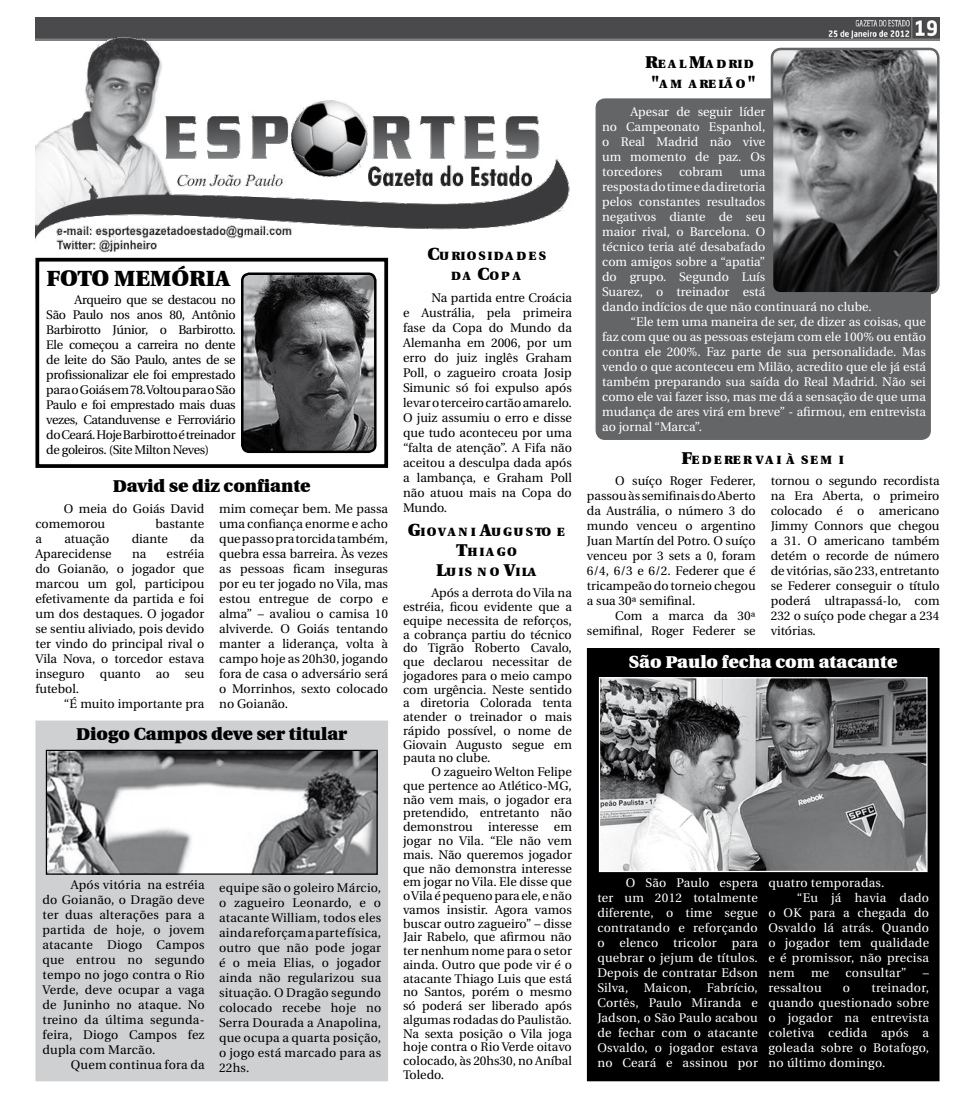
<style>
.page{position:relative;width:975px;height:1099px;background:#fff}
.page>*{position:absolute;margin:0;border:0;box-sizing:border-box;transform-origin:0 0}
.t1{font:900 22.5px "Utopia";color:#000}
.t2{font:900 17.5px "Utopia";color:#000}
.t3{font:900 17.5px "Utopia";color:#fff}
.t4{font:12.5px/15px "Utopia";color:#000;text-align:justify}
.t5{font:12.5px/15px "Utopia";color:#fff;text-align:justify}
.t6{font:12.5px "Utopia";letter-spacing:.02em;color:#fff}
.t7{font:12.5px "Utopia";letter-spacing:.02em;color:#000}
.t8{font:900 12.25px/20px "Utopia";letter-spacing:.16em;color:#000;text-align:center}
.t9{font:900 12.25px/20px "Utopia";letter-spacing:.22em;color:#000;text-align:center}
.t10{font:900 12.25px "Utopia";letter-spacing:.205em;color:#000}
.s1{font-size:17.5px}
</style>
<div class="page">
<div style="left:596px;top:99px;width:334px;height:340px;background:#646567;border-radius:9px"></div>
<img style="left:773px;top:49px;width:165px;height:244px">
<div style="left:770px;top:48px;width:169px;height:246px;border:2px solid #646567;border-radius:9px"></div>
<img style="left:35px;top:18px;width:904px;height:22px">
<div style="left:35px;top:258px;width:353px;height:210px;border:4px solid #000"></div>
<img style="left:243px;top:274px;width:132px;height:178px">
<div style="left:241px;top:272px;width:135px;height:181px;border:2px solid #000;border-radius:7px"></div>
<img style="left:35px;top:35px;width:537px;height:218px">
<div style="left:35px;top:720px;width:353px;height:361px;background:#cfd0d2;border:1px solid #cfd0d2"></div>
<img style="left:48px;top:751px;width:328px;height:121px">
<div style="left:46px;top:749px;width:332px;height:125px;border:1px solid #000"></div>
<div style="left:587px;top:648px;width:351px;height:432px;background:#000"></div>
<div style="left:587px;top:648px;width:352px;height:433px;border:1px solid #000"></div>
<img style="left:601px;top:679px;width:324px;height:191px">
<div style="left:599px;top:677px;width:328px;height:195px;border:1px solid #fff"></div>
<h1 class="t1" style="left:46px;top:265px;width:173px">FOTO MEMÓRIA</h1>
<p class="t4" style="left:46px;top:293px;width:191px;text-indent:28px">Arqueiro que se destacou no São Paulo nos anos 80, Antônio Barbirotto Júnior, o Barbirotto.<br>Ele começou a carreira no dente de leite do São Paulo, antes de se profissionalizar ele foi emprestado para o Goiás em 78. Voltou para o São Paulo e foi emprestado mais duas vezes, Catanduvense e Ferroviário do Ceará. Hoje Barbirotto é treinador de goleiros. (Site Milton Neves)</p>
<h2 class="t2" style="left:113px;top:476px;width:199px">David se diz confiante</h2>
<p class="t4" style="left:35px;top:502px;width:170px;text-indent:28px">O meia do Goiás David comemorou</p>
<p class="t4" style="left:219px;top:502px;width:170px">mim começar bem. Me passa uma confiança enorme e acho que passo pra torcida também, quebra essa barreira. Às vezes as pessoas ficam inseguras por eu ter jogado no Vila, mas estou entregue de corpo e alma” – avaliou o camisa 10 alviverde. O Goiás tentando manter a liderança, volta à campo hoje as 20h30, jogando fora de casa o adversário será o Morrinhos, sexto colocado no Goianão.</p>
<h2 class="t2" style="left:76px;top:724px;width:273px">Diogo Campos deve ser titular</h2>
<p class="t4" style="left:155px;top:517px;width:50px">bastante</p>
<p class="t4" style="left:35px;top:532px;width:8px">a</p>
<p class="t4" style="left:64px;top:532px;width:46px">atuação</p>
<p class="t4" style="left:132px;top:532px;width:38px">diante</p>
<p class="t4" style="left:190px;top:532px;width:16px">da</p>
<p class="t4" style="left:35px;top:547px;width:78px">Aparecidense</p>
<p class="t4" style="left:132px;top:547px;width:16px">na</p>
<p class="t4" style="left:35px;top:547px;width:170px;text-indent:131px">estréia do Goianão, o jogador que marcou um gol, participou efetivamente da partida e foi um dos destaques. O jogador se sentiu aliviado, pois devido ter vindo do principal rival o Vila Nova, o torcedor estava inseguro quanto ao seu futebol.</p>
<p class="t4" style="left:64px;top:697px;width:142px">“É muito importante pra</p>
<p class="t4" style="left:42px;top:877px;width:164px;text-indent:28px">Após vitória na estréia do Goianão, o Dragão deve ter duas alterações para a partida de hoje, o jovem atacante Diogo Campos que entrou no segundo tempo no jogo contra o Rio Verde, deve ocupar a vaga de Juninho no ataque. No treino da última segunda&shy;feira, Diogo Campos fez dupla com Marcão.</p>
<p class="t7" style="left:71px;top:1058px;width:135px">Quem continua fora da</p>
<p class="t4" style="left:219px;top:880px;width:164px">equipe são o goleiro Márcio, o zagueiro Leonardo, e o atacante William, todos eles ainda reforçam a parte física, outro que não pode jogar é o meia Elias, o jogador ainda não regularizou sua situação. O Dragão segundo colocado recebe hoje no Serra Dourada a Anapolina, que ocupa a quarta posição, o jogo está marcado para as 22hs.</p>
<p class="t8" style="left:427px;top:246px;width:120px"><span class="s1">C</span>URIOSIDADES<br>DA <span class="s1">C</span>OP A</p>
<p class="t4" style="left:403px;top:290px;width:170px;text-indent:28px">Na partida entre Croácia e Austrália, pela primeira fase da Copa do Mundo da Alemanha em 2006, por um erro do juiz inglês Graham Poll, o zagueiro croata Josip Simunic só foi expulso após levar o terceiro cartão amarelo.<br>O juiz assumiu o erro e disse que tudo aconteceu por uma “falta de atenção”. A Fifa não aceitou a desculpa dada após a lambança, e Graham Poll não atuou mais na Copa do Mundo.</p>
<p class="t8" style="left:407px;top:522px;width:158px"><span class="s1">G</span>IOVAN I <span class="s1">A</span>UGUSTO E<br><span class="s1">T</span>HIAGO<br><span class="s1">L</span>UIS N O <span class="s1">V</span>ILA</p>
<p class="t4" style="left:403px;top:586px;width:170px;line-height:13.8px;text-indent:28px">Após a derrota do Vila na estréia, ficou evidente que a equipe necessita de reforços, a cobrança partiu do técnico do Tigrão Roberto Cavalo, que declarou necessitar de jogadores para o meio campo com urgência. Neste sentido a diretoria Colorada tenta atender o treinador o mais rápido possível, o nome de Giovain Augusto segue em pauta no clube.</p>
<p class="t4" style="left:403px;top:765px;width:170px;line-height:13.8px;text-indent:28px">O zagueiro Welton Felipe que pertence ao Atlético-MG, não vem mais, o jogador era pretendido, entretanto não demonstrou interesse em jogar no Vila. “Ele não vem mais. Não queremos jogador que não demonstra interesse em jogar no Vila. Ele disse que o Vila é pequeno para ele, e não vamos insistir. Agora vamos buscar outro zagueiro” – disse Jair Rabelo, que afirmou não ter nenhum nome para o setor ainda. Outro que pode vir é o atacante Thiago Luis que está no Santos, porém o mesmo só poderá ser liberado após algumas rodadas do Paulistão.<br>Na sexta posição o Vila joga hoje contra o Rio Verde oitavo colocado, às 20hs30, no Aníbal Toledo.</p>
<p class="t9" style="left:645px;top:54px;width:112px"><span class="s1">R</span>EAL <span class="s1">M</span>ADRID <span class="s1">"</span>AM ARELÃO<span class="s1">"</span></p>
<p class="t5" style="left:602px;top:104px;width:165px;text-indent:28px">Apesar de seguir líder no Campeonato Espanhol, o Real Madrid não vive um momento de paz. Os torcedores</p>
<p class="t5" style="left:679px;top:164px;width:45px">cobram</p>
<p class="t5" style="left:739px;top:164px;width:27px">uma</p>
<p class="t5" style="left:602px;top:179px;width:165px">resposta do time e da diretoria</p>
<p class="t5" style="left:602px;top:194px;width:165px">pelos constantes resultados</p>
<p class="t5" style="left:602px;top:209px;width:165px">negativos diante de seu</p>
<p class="t5" style="left:602px;top:224px;width:165px">maior rival, o Barcelona. O</p>
<p class="t5" style="left:602px;top:239px;width:165px">técnico teria até desabafado</p>
<p class="t5" style="left:602px;top:254px;width:165px">com amigos sobre a “apatia”</p>
<p class="t5" style="left:602px;top:269px;width:165px">do grupo. Segundo Luís</p>
<p class="t5" style="left:602px;top:284px;width:165px">Suarez, o treinador está</p>
<p class="t5" style="left:602px;top:299px;width:271px">dando indícios de que não continuará no clube.</p>
<p class="t5" style="left:630px;top:314px;width:297px">“Ele tem uma maneira de ser, de dizer as coisas, que</p>
<p class="t5" style="left:602px;top:329px;width:325px">faz com que ou as pessoas estejam com ele 100% ou então</p>
<p class="t5" style="left:602px;top:344px;width:325px">contra ele 200%. Faz parte de sua personalidade. Mas</p>
<p class="t5" style="left:602px;top:359px;width:325px">vendo o que aconteceu em Milão, acredito que ele já está</p>
<p class="t5" style="left:602px;top:374px;width:325px">também preparando sua saída do Real Madrid. Não sei</p>
<p class="t5" style="left:602px;top:389px;width:325px">como ele vai fazer isso, mas me dá a sensação de que uma</p>
<p class="t5" style="left:602px;top:404px;width:325px">mudança de ares virá em breve” - afirmou, em entrevista</p>
<p class="t5" style="left:602px;top:419px;width:101px">ao jornal “Marca”.</p>
<p class="t10" style="left:681px;top:453px;width:164px"><span class="s1">F</span>EDERER VAI À SEM I</p>
<p class="t4" style="left:587px;top:473px;width:170px;text-indent:28px">O suíço Roger Federer, passou às semifinais do Aberto da Austrália, o número 3 do mundo venceu o argentino Juan Martín del Potro. O suíço venceu por 3 sets a 0, foram 6/4, 6/3 e 6/2. Federer que é tricampeão do torneio chegou a sua 30ª semifinal.</p>
<p class="t4" style="left:587px;top:608px;width:170px;text-align:right">Com a marca da 30ª semifinal, Roger Federer se</p>
<p class="t4" style="left:770px;top:473px;width:170px">tornou o segundo recordista na Era Aberta, o primeiro colocado é o americano Jimmy Connors que chegou a 31. O americano também detém o recorde de número de vitórias, são 233, entretanto se Federer conseguir o título poderá ultrapassá-lo, com 232 o suíço pode chegar a 234 vitórias.</p>
<h2 class="t3" style="left:629px;top:651px;width:270px">São Paulo fecha com atacante</h2>
<p class="t5" style="left:597px;top:875px;width:162px;text-indent:28px">O São Paulo espera ter um 2012 totalmente diferente, o time segue contratando e reforçando o elenco tricolor para quebrar o jejum de títulos.<br>Depois de contratar Edson Silva, Maicon, Fabrício, Cortês, Paulo Miranda e Jadson, o São Paulo acabou de fechar com o atacante Osvaldo, o jogador estava no Ceará e assinou por</p>
<p class="t6" style="left:768px;top:876px;width:117px">quatro temporadas.</p>
<p class="t6" style="left:796px;top:891px;width:134px">“Eu já havia dado</p>
<p class="t6" style="left:768px;top:906px;width:162px">o OK para a chegada do</p>
<p class="t6" style="left:768px;top:921px;width:162px">Osvaldo lá atrás. Quando</p>
<p class="t6" style="left:768px;top:936px;width:162px">o jogador tem qualidade</p>
<p class="t6" style="left:768px;top:951px;width:162px">e é promissor, não precisa</p>
<p class="t5" style="left:768px;top:965px;width:28px">nem</p>
<p class="t5" style="left:811px;top:965px;width:20px">me</p>
<p class="t6" style="left:845px;top:966px;width:63px">consultar”</p>
<p class="t5" style="left:922px;top:965px;width:8px">–</p>
<p class="t6" style="left:768px;top:981px;width:55px">ressaltou</p>
<p class="t5" style="left:842px;top:980px;width:9px">o</p>
<p class="t5" style="left:768px;top:980px;width:162px;text-indent:103px">treinador, quando questionado sobre o jogador na entrevista coletiva cedida após a goleada sobre o Botafogo, no último domingo.</p>
</div>
